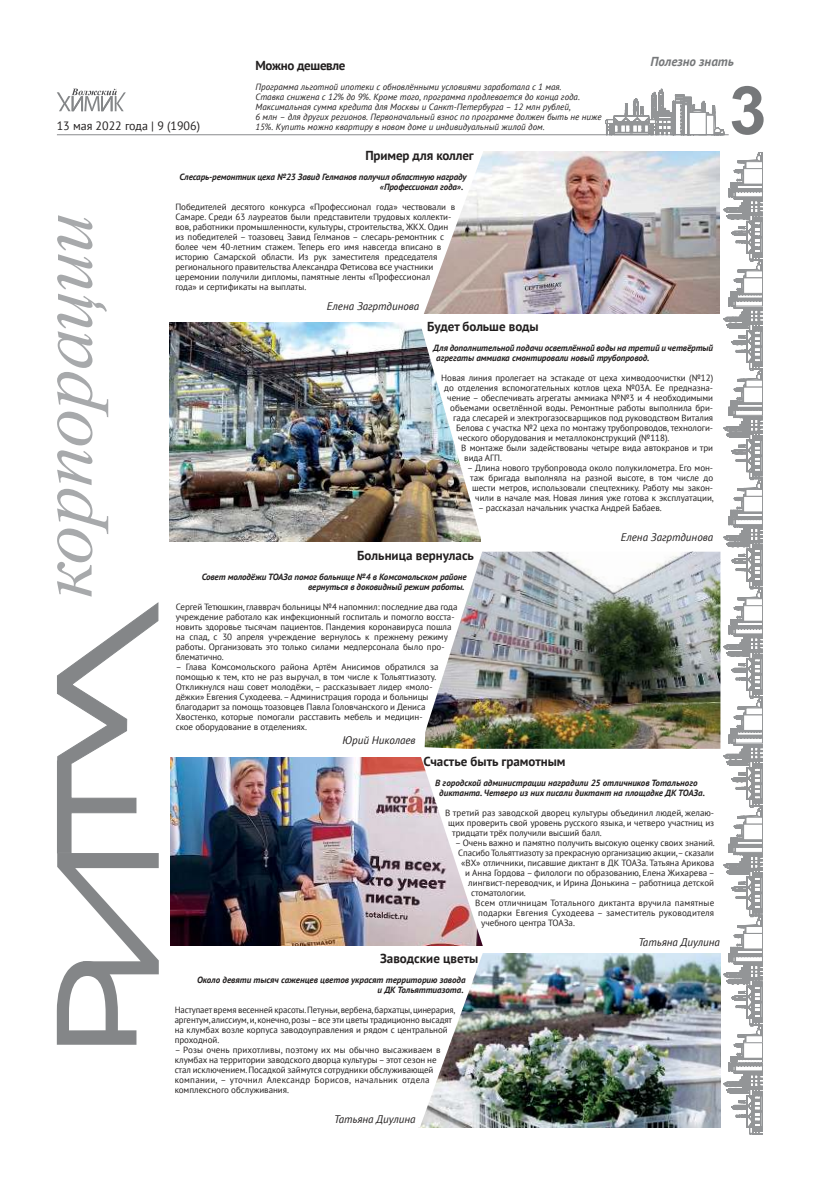
<style>
.page{position:relative;width:820px;height:1191px;background:#fff}
.page>*{position:absolute;margin:0;border:0;box-sizing:border-box;transform-origin:0 0}
.t1{font:700 67px "Arial";color:#76787a}
.t2{font:700 13px "PT Sans";color:#221f1f}
.t3{font:700 13px "PT Sans";letter-spacing:-.025em;color:#221f1f}
.t4{font:italic 700 13px "PT Sans";color:#76787a}
.t5{font:12px "PT Sans";color:#221f1f}
.t6{font:italic 11px "PT Sans";color:#221f1f}
.t7{font:9px/10px "PT Sans";letter-spacing:-.005em;color:#221f1f}
.t8{font:italic 700 9px/10px "PT Sans";letter-spacing:-.005em;color:#221f1f}
.t9{font:italic 9px/10px "PT Sans";color:#221f1f}
.t10{font:9px "PT Sans";letter-spacing:.015em;color:#221f1f}
</style>
<div class="page">
<svg style="left:605px;top:88px;width:118px;height:47px"></svg>
<svg style="left:57px;top:89px;width:69px;height:22px"></svg>
<hr style="left:57px;top:135px;width:671px;height:1px;background:#898b8e">
<img style="left:169px;top:323px;width:250px;height:218px">
<img style="left:482px;top:551px;width:238px;height:198px">
<svg style="left:57px;top:215px;width:102px;height:829px"></svg>
<img style="left:482px;top:953px;width:238px;height:174px">
<img style="left:419px;top:328px;width:62px;height:214px">
<img style="left:420px;top:956px;width:62px;height:171px">
<svg style="left:723px;top:152px;width:39px;height:982px"></svg>
<img style="left:483px;top:152px;width:236px;height:162px">
<img style="left:424px;top:553px;width:58px;height:196px">
<img style="left:171px;top:757px;width:249px;height:189px">
<svg style="left:420px;top:757px;width:63px;height:189px"></svg>
<svg style="left:424px;top:154px;width:59px;height:160px"></svg>
<h3 class="t5" style="left:57px;top:118px;width:145px">13 мая 2022 года | 9 (1906)</h3>
<h2 class="t3" style="left:255px;top:56px;width:91px">Можно дешевле</h2>
<p class="t9" style="left:255px;top:81px;width:347px">Программа льготной ипотеки с обновлёнными условиями заработала с 1 мая.<br>Ставка снижена с 12% до 9%. Кроме того, программа продлевается до конца года.<br>Максимальная сумма кредита для Москвы и Санкт-Петербурга – 12 млн рублей,<br>6 млн – для других регионов. Первоначальный взнос по программе должен быть не ниже 15%. Купить можно квартиру в новом доме и индивидуальный жилой дом.</p>
<h2 class="t2" style="left:365px;top:147px;width:110px">Пример для коллег</h2>
<p class="t8" style="left:380px;top:172px;width:88px;text-indent:-200px">Слесарь-ремонтник цеха №23 Завид Гелманов получил областную награду «Профессионал года».</p>
<p class="t7" style="left:175px;top:202px;width:281px">Победителей десятого конкурса «Профессионал года» чествовали в Самаре. Среди 63 лауреатов были представители трудовых коллекти&shy;вов, работники промышленности, культуры, строительства, ЖКХ. Один из победителей – тоазовец Завид Гелманов – слесарь-ремонтник с более чем 40-летним стажем. Теперь его имя навсегда вписано в историю Самарской области. Из рук заместителя председателя регионального правительства Александра Фетисова все участники церемонии получили дипломы, памятные ленты «Профессионал<br>года» и сертификаты на выплаты.</p>
<p class="t6" style="left:327px;top:299px;width:94px">Елена Загртдинова</p>
<h2 class="t4" style="left:650px;top:53px;width:85px">Полезно знать</h2>
<h1 class="t1" style="left:729px;top:72px;width:39px">3</h1>
<h2 class="t2" style="left:427px;top:318px;width:113px">Будет больше воды</h2>
<p class="t8" style="left:436px;top:343px;width:278px;text-indent:-3px">Для дополнительной подачи осветлённой воды на третий и четвёртый агрегаты аммиака смонтировали новый трубопровод.</p>
<p class="t7" style="left:441px;top:373px;width:273px">Новая линия пролегает на эстакаде от цеха химводоочистки (№12)</p>
<p class="t7" style="left:444px;top:383px;width:270px">до отделения вспомогательных котлов цеха №03А. Ее предназна-</p>
<p class="t7" style="left:447px;top:393px;width:267px">чение – обеспечивать агрегаты аммиака №№3 и 4 необходимыми</p>
<p class="t7" style="left:450px;top:403px;width:264px">объемами осветлённой воды. Ремонтные работы выполнила бри-</p>
<p class="t7" style="left:453px;top:413px;width:261px">гада слесарей и электрогазосварщиков под руководством Виталия</p>
<p class="t7" style="left:456px;top:423px;width:258px">Белова с участка №2 цеха по монтажу трубопроводов, технологи-</p>
<p class="t7" style="left:458px;top:433px;width:212px">ческого оборудования и металлоконструкций (№118).</p>
<p class="t7" style="left:461px;top:443px;width:253px">В монтаже были задействованы четыре вида автокранов и три</p>
<p class="t7" style="left:464px;top:453px;width:39px">вида АГП.</p>
<p class="t7" style="left:467px;top:463px;width:248px;text-align:right">– Длина нового трубопровода около полукилометра. Его мон&shy;таж бригада выполняла на разной высоте, в том числе до шести метров, использовали спецтехнику. Работу мы закон&shy;чили в начале мая. Новая линия уже готова к эксплуатации,</p>
<p class="t7" style="left:478px;top:503px;width:185px">– рассказал начальник участка Андрей Бабаев.</p>
<p class="t6" style="left:620px;top:530px;width:94px">Елена Загртдинова</p>
<h2 class="t2" style="left:357px;top:547px;width:118px">Больница вернулась</h2>
<p class="t8" style="left:202px;top:572px;width:266px;text-align:right">Совет молодёжи ТОАЗа помог больнице №4 в Комсомольском районе вернуться в доковидный режим работы.</p>
<p class="t7" style="left:176px;top:602px;width:283px">Сергей Тетюшкин, главврач больницы №4 напомнил: последние два года учреждение работало как инфекционный госпиталь и помогло восста&shy;новить здоровье тысячам пациентов. Пандемия коронавируса пошла на спад, с 30 апреля учреждение вернулось к прежнему режиму работы. Организовать это только силами медперсонала было про&shy;блематично.</p>
<p class="t7" style="left:176px;top:662px;width:264px">– Глава Комсомольского района Артём Анисимов обратился за помощью к тем, кто не раз выручал, в том числе к Тольяттиазоту.<br>Откликнулся наш совет молодёжи, – рассказывает лидер «моло&shy;дёжки» Евгения Суходеева. – Администрация города и больницы благодарит за помощь тоазовцев Павла Головчанского и Дениса Хвостенко, которые помогали расставить мебель и медицин&shy;ское оборудование в отделениях.</p>
<p class="t6" style="left:342px;top:733px;width:74px">Юрий Николаев</p>
<h2 class="t2" style="left:423px;top:752px;width:143px">Счастье быть грамотным</h2>
<p class="t8" style="left:439px;top:777px;width:267px;text-indent:-4px">В городской администрации наградили 25 отличников Тотального диктанта. Четверо из них писали диктант на площадке ДК ТОАЗа.</p>
<p class="t7" style="left:445px;top:807px;width:270px">В третий раз заводской дворец культуры объединил людей, желаю-</p>
<p class="t7" style="left:448px;top:817px;width:267px">щих проверить свой уровень русского языка, и четверо участниц из</p>
<p class="t7" style="left:452px;top:827px;width:151px">тридцати трёх получили высший балл.</p>
<p class="t7" style="left:455px;top:837px;width:261px">– Очень важно и памятно получить высокую оценку своих знаний.</p>
<p class="t7" style="left:458px;top:847px;width:257px">Спасибо Тольяттиазоту за прекрасную организацию акции,– сказали</p>
<p class="t7" style="left:461px;top:857px;width:254px">«ВХ» отличники, писавшие диктант в ДК ТОАЗа. Татьяна Арикова</p>
<p class="t7" style="left:465px;top:867px;width:251px">и Анна Гордова – филологи по образованию, Елена Жихарева –</p>
<p class="t7" style="left:468px;top:877px;width:247px">лингвист-переводчик, и Ирина Донькина – работница детской</p>
<p class="t7" style="left:471px;top:887px;width:56px">стоматологии.</p>
<p class="t10" style="left:475px;top:897px;width:240px">Всем отличницам Тотального диктанта вручила памятные</p>
<p class="t10" style="left:478px;top:906px;width:237px">подарки Евгения Суходеева – заместитель руководителя</p>
<p class="t7" style="left:481px;top:917px;width:95px">учебного центра ТОАЗа.</p>
<p class="t6" style="left:638px;top:935px;width:83px">Татьяна Диулина</p>
<h2 class="t2" style="left:380px;top:949px;width:100px">Заводские цветы</h2>
<p class="t8" style="left:197px;top:974px;width:270px;text-align:right">Около девяти тысяч саженцев цветов украсят территорию завода и ДК Тольяттиазота.</p>
<p class="t7" style="left:175px;top:1004px;width:282px">Наступает время весенней красоты. Петуньи, вербена, бархатцы, цинерария, аргентум, алиссиум, и, конечно, розы – все эти цветы традиционно высадят на клумбах возле корпуса заводоуправления и рядом с центральной проходной.</p>
<p class="t7" style="left:175px;top:1044px;width:267px">– Розы очень прихотливы, поэтому их мы обычно высаживаем в клумбах на территории заводского дворца культуры – этот сезон не стал исключением. Посадкой займутся сотрудники обслуживающей компании, – уточнил Александр Борисов, начальник отдела комплексного обслуживания.</p>
<p class="t6" style="left:334px;top:1111px;width:83px">Татьяна Диулина</p>
</div>
